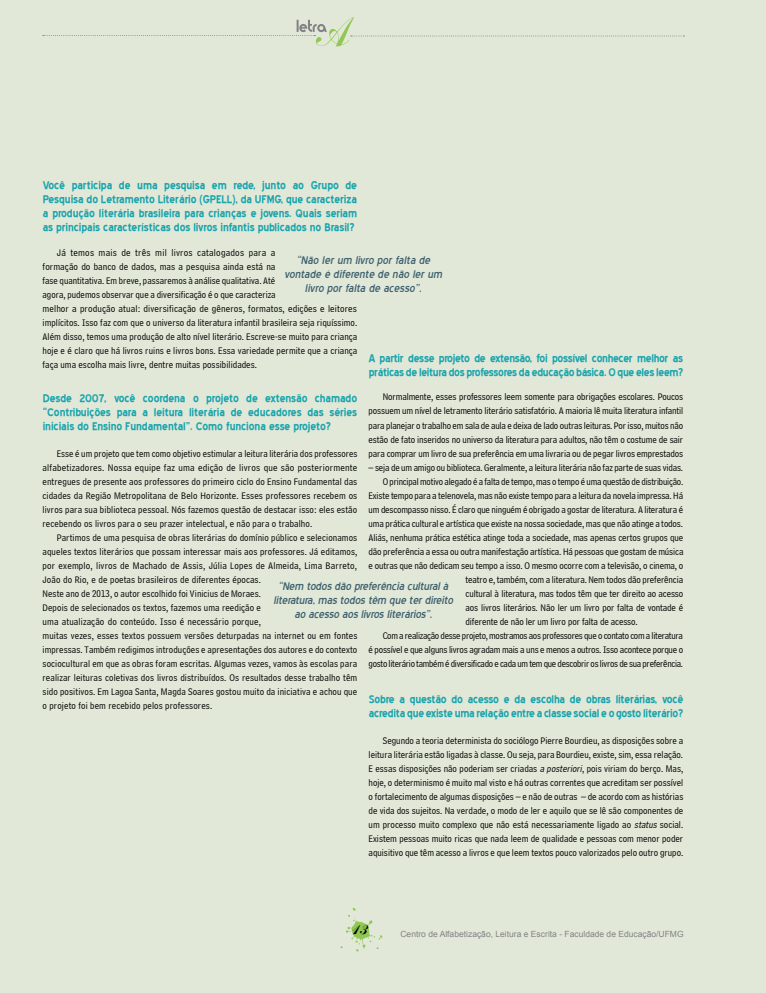
<style>
.page{position:relative;width:766px;height:993px;background:#fff}
.page>*{position:absolute;margin:0;border:0;box-sizing:border-box;transform-origin:0 0}
.t1{font:16px "Arenski";color:#000}
.t2{font:italic 14px/14px "Blue Highway";letter-spacing:-.165em;color:#3d606e;text-align:center}
.t3{font:700 13.8px/14px "Blue Highway";letter-spacing:-.02em;color:#1aa4ad;text-align:justify}
.t4{font:10px/14px "Bell Centennial BT Address";letter-spacing:.005em;color:#000;text-align:justify}
.t5{font:10px "Bell Centennial BT Address";letter-spacing:-.015em;color:#000}
.t6{font:10px "Bell Centennial BT Address";letter-spacing:-.025em;color:#000}
.t7{font:10px "Bell Centennial BT Address";letter-spacing:-.02em;color:#000}
.t8{font:8.5px "Arial";color:#808285}
.s1{font-style:italic}
</style>
<div class="page">
<div style="left:0;top:0;width:765px;height:992px;background:#e2e8d8"></div>
<svg style="left:43px;top:17px;width:641px;height:29px"></svg>
<svg style="left:340px;top:907px;width:42px;height:44px"></svg>
<img style="left:353px;top:922px;width:17px;height:18px">
<p class="t3" style="left:43px;top:178px;width:316px">Você participa de uma pesquisa em rede, junto ao Grupo de Pesquisa do Letramento Literário (GPELL), da UFMG, que caracteriza a produção literária brasileira para crianças e jovens. Quais seriam as principais características dos livros infantis publicados no Brasil?</p>
<p class="t4" style="left:43px;top:245px;width:316px;text-align:left;text-indent:14px">Já temos mais de três mil livros catalogados para a<br>formação do banco de dados, mas a pesquisa ainda está na<br>fase quantitativa. Em breve, passaremos à análise qualitativa. Até<br>agora, pudemos observar que a diversificação é o que caracteriza<br>melhor a produção atual: diversificação de gêneros, formatos, edições e leitores implícitos. Isso faz com que o universo da literatura infantil brasileira seja riquíssimo.<br>Além disso, temos uma produção de alto nível literário. Escreve-se muito para criança hoje e é claro que há livros ruins e livros bons. Essa variedade permite que a criança faça uma escolha mais livre, dentre muitas possibilidades.</p>
<h2 class="t2" style="left:284px;top:253px;width:162px">“Não ler um livro por falta de vontade é diferente de não ler um livro por falta de acesso”.</h2>
<h3 class="t3" style="left:368px;top:351px;width:316px">A partir desse projeto de extensão, foi possível conhecer melhor as práticas de leitura dos professores da educação básica. O que eles leem?</h3>
<p class="t4" style="left:368px;top:390px;width:316px;text-indent:14px">Normalmente, esses professores leem somente para obrigações escolares. Poucos possuem um nível de letramento literário satisfatório. A maioria lê muita literatura infantil para planejar o trabalho em sala de aula e deixa de lado outras leituras. Por isso, muitos não estão de fato inseridos no universo da literatura para adultos, não têm o costume de sair para comprar um livro de sua preferência em uma livraria ou de pegar livros emprestados</p>
<p class="t5" style="left:368px;top:461px;width:316px">– seja de um amigo ou biblioteca. Geralmente, a leitura literária não faz parte de suas vidas.</p>
<p class="t5" style="left:382px;top:475px;width:302px">O principal motivo alegado é a falta de tempo, mas o tempo é uma questão de distribuição.</p>
<p class="t5" style="left:368px;top:489px;width:316px">Existe tempo para a telenovela, mas não existe tempo para a leitura da novela impressa. Há</p>
<p class="t5" style="left:368px;top:503px;width:316px">um descompasso nisso. É claro que ninguém é obrigado a gostar de literatura. A literatura é</p>
<p class="t4" style="left:368px;top:516px;width:316px">uma prática cultural e artística que existe na nossa sociedade, mas que não atinge a todos.</p>
<p class="t4" style="left:368px;top:530px;width:316px">Aliás, nenhuma prática estética atinge toda a sociedade, mas apenas certos grupos que</p>
<p class="t4" style="left:368px;top:544px;width:316px">dão preferência a essa ou outra manifestação artística. Há pessoas que gostam de música</p>
<p class="t4" style="left:368px;top:558px;width:316px">e outras que não dedicam seu tempo a isso. O mesmo ocorre com a televisão, o cinema, o</p>
<p class="t4" style="left:465px;top:572px;width:219px">teatro e, também, com a literatura. Nem todos dão preferência</p>
<p class="t4" style="left:465px;top:586px;width:219px">cultural à literatura, mas todos têm que ter direito ao acesso</p>
<p class="t4" style="left:465px;top:600px;width:219px">aos livros literários. Não ler um livro por falta de vontade é</p>
<p class="t4" style="left:465px;top:614px;width:174px">diferente de não ler um livro por falta de acesso.</p>
<p class="t6" style="left:382px;top:629px;width:302px">Com a realização desse projeto, mostramos aos professores que o contato com a literatura</p>
<p class="t7" style="left:368px;top:643px;width:316px">é possível e que alguns livros agradam mais a uns e menos a outros. Isso acontece porque o</p>
<p class="t6" style="left:368px;top:657px;width:316px">gosto literário também é diversificado e cada um tem que descobrir os livros de sua preferência.</p>
<h3 class="t3" style="left:43px;top:391px;width:316px">Desde 2007, você coordena o projeto de extensão chamado “Contribuições para a leitura literária de educadores das séries iniciais do Ensino Fundamental”. Como funciona esse projeto?</h3>
<p class="t4" style="left:43px;top:446px;width:316px;text-indent:14px">Esse é um projeto que tem como objetivo estimular a leitura literária dos professores alfabetizadores. Nossa equipe faz uma edição de livros que são posteriormente entregues de presente aos professores do primeiro ciclo do Ensino Fundamental das cidades da Região Metropolitana de Belo Horizonte. Esses professores recebem os livros para sua biblioteca pessoal. Nós fazemos questão de destacar isso: eles estão recebendo os livros para o seu prazer intelectual, e não para o trabalho.</p>
<p class="t4" style="left:43px;top:530px;width:316px;text-align:left;text-indent:14px">Partimos de uma pesquisa de obras literárias do domínio público e selecionamos aqueles textos literários que possam interessar mais aos professores. Já editamos, por exemplo, livros de Machado de Assis, Júlia Lopes de Almeida, Lima Barreto, João do Rio, e de poetas brasileiros de diferentes épocas.<br>Neste ano de 2013, o autor escolhido foi Vinicius de Moraes.<br>Depois de selecionados os textos, fazemos uma reedição e<br>uma atualização do conteúdo. Isso é necessário porque,<br>muitas vezes, esses textos possuem versões deturpadas na internet ou em fontes impressas. Também redigimos introduções e apresentações dos autores e do contexto sociocultural em que as obras foram escritas. Algumas vezes, vamos às escolas para realizar leituras coletivas dos livros distribuídos. Os resultados desse trabalho têm sido positivos. Em Lagoa Santa, Magda Soares gostou muito da iniciativa e achou que o projeto foi bem recebido pelos professores.</p>
<h2 class="t2" style="left:273px;top:579px;width:183px">“Nem todos dão preferência culturalà literatura,mas todos têm que terdireito ao acesso aos livros literários”.</h2>
<h3 class="t3" style="left:368px;top:692px;width:316px">Sobre a questão do acesso e da escolha de obras literárias, você acredita que existe uma relação entre a classe social e o gosto literário?</h3>
<p class="t4" style="left:368px;top:733px;width:316px;text-indent:14px">Segundo a teoria determinista do sociólogo Pierre Bourdieu, as disposições sobre a leitura literária estão ligadas à classe. Ou seja, para Bourdieu, existe, sim, essa relação.<br>E essas disposições não poderiam ser criadas <span class="s1">a posteriori</span>, pois viriam do berço. Mas, hoje, o determinismo é muito mal visto e há outras correntes que acreditam ser possível o fortalecimento de algumas disposições – e não de outras – de acordo com as histórias de vida dos sujeitos. Na verdade, o modo de ler e aquilo que se lê são componentes de um processo muito complexo que não está necessariamente ligado ao <span class="s1">status</span> social.<br>Existem pessoas muito ricas que nada leem de qualidade e pessoas com menor poder aquisitivo que têm acesso a livros e que leem textos pouco valorizados pelo outro grupo.</p>
<h1 class="t1" style="left:350px;top:919px;width:18px">13</h1>
<p class="t8" style="left:400px;top:928px;width:284px">Centro de Alfabetização, Leitura e Escrita - Faculdade de Educação/UFMG</p>
</div>
